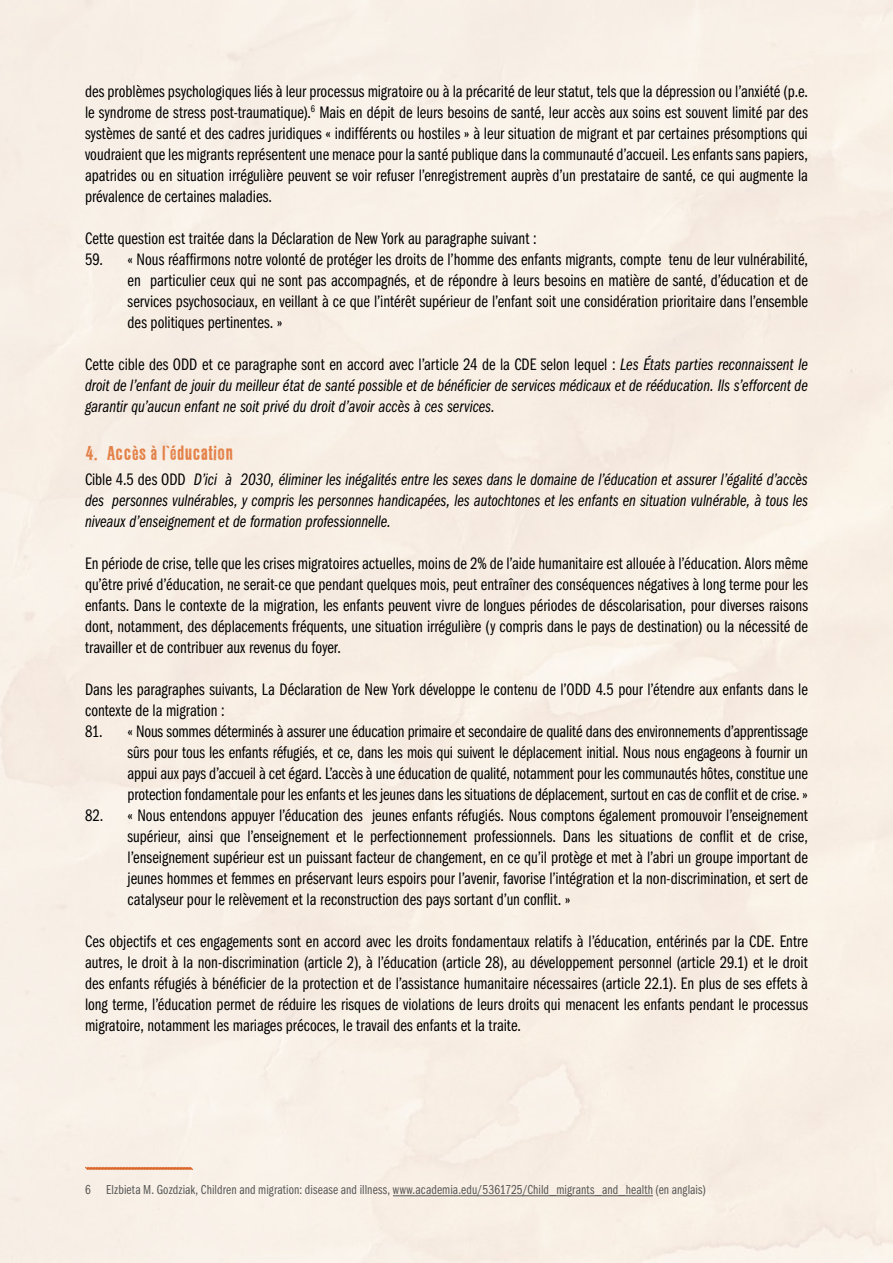
<style>
.page{position:relative;width:893px;height:1263px;background:#fff}
.page>*{position:absolute;margin:0;border:0;box-sizing:border-box;transform-origin:0 0}
.t1{font:18px "LL Rubber Grotesque";letter-spacing:-.025em;color:#e38149}
.t2{font:17.25px/21px "ITC Franklin Gothic Std Bk Cp";color:#000;text-align:justify}
.t3{font:17.25px/21px "ITC Franklin Gothic Std Bk Cp It";color:#000}
.t4{font:13.5px "ITC Franklin Gothic Std Bk Cp";letter-spacing:.005em;color:#575756}
.s1{font-family:"ITC Franklin Gothic Std Bk Cp It"}
.s2{font-family:"ITC Franklin Gothic Std Bk Cp"}
</style>
<div class="page">
<svg style="left:84px;top:1166px;width:110px;height:4px"></svg>
<hr style="left:393px;top:1195px;width:260px;height:1px;background:#575756">
<p class="t2" style="left:85px;top:81px;width:724px">des problèmes psychologiques liés à leur processus migratoire ou à la précarité de leur statut, tels que la dépression ou l’anxiété (p.e. le syndrome de stress post-traumatique).<sup>6</sup> Mais en dépit de leurs besoins de santé, leur accès aux soins est souvent limité par des systèmes de santé et des cadres juridiques « indifférents ou hostiles » à leur situation de migrant et par certaines présomptions qui voudraient que les migrants représentent une menace pour la santé publique dans la communauté d’accueil. Les enfants sans papiers, apatrides ou en situation irrégulière peuvent se voir refuser l’enregistrement auprès d’un prestataire de santé, ce qui augmente la prévalence de certaines maladies.</p>
<p class="t2" style="left:85px;top:228px;width:453px">Cette question est traitée dans la Déclaration de New York au paragraphe suivant :</p>
<p class="t2" style="left:128px;top:249px;width:682px;text-indent:-43px">59. « Nous réaffirmons notre volonté de protéger les droits de l’homme des enfants migrants, compte tenu de leur vulnérabilité, en particulier ceux qui ne sont pas accompagnés, et de répondre à leurs besoins en matière de santé, d’éducation et de services psychosociaux, en veillant à ce que l’intérêt supérieur de l’enfant soit une considération prioritaire dans l’ensemble des politiques pertinentes. »</p>
<p class="t2" style="left:85px;top:354px;width:724px">Cette cible des ODD et ce paragraphe sont en accord avec l’article 24 de la CDE selon lequel : <span class="s1">Les États parties reconnaissent le</span></p>
<p class="t3" style="left:85px;top:375px;width:724px">droit de l’enfant de jouir du meilleur état de santé possible et de bénéficier de services médicaux et de rééducation. Ils s’efforcent de garantir qu’aucun enfant ne soit privé du droit d’avoir accès à ces services.</p>
<p class="t1" style="left:85px;top:442px;width:151px">4. Accès à l’éducation</p>
<p class="t3" style="left:85px;top:469px;width:724px;text-align:justify"><span class="s2">Cible 4.5 des ODD</span> D’ici à 2030, éliminer les inégalités entre les sexes dans le domaine de l’éducation et assurer l’égalité d’accès des personnes vulnérables, y compris les personnes handicapées, les autochtones et les enfants en situation vulnérable, à tous les niveaux d’enseignement et de formation professionnelle.</p>
<p class="t2" style="left:85px;top:553px;width:724px">En période de crise, telle que les crises migratoires actuelles, moins de 2% de l’aide humanitaire est allouée à l’éducation. Alors même qu’être privé d’éducation, ne serait-ce que pendant quelques mois, peut entraîner des conséquences négatives à long terme pour les enfants. Dans le contexte de la migration, les enfants peuvent vivre de longues périodes de déscolarisation, pour diverses raisons dont, notamment, des déplacements fréquents, une situation irrégulière (y compris dans le pays de destination) ou la nécessité de travailler et de contribuer aux revenus du foyer.</p>
<p class="t2" style="left:85px;top:679px;width:724px">Dans les paragraphes suivants, La Déclaration de New York développe le contenu de l’ODD 4.5 pour l’étendre aux enfants dans le contexte de la migration :</p>
<p class="t2" style="left:128px;top:721px;width:682px;text-indent:-43px">81. « Nous sommes déterminés à assurer une éducation primaire et secondaire de qualité dans des environnements d’apprentissage sûrs pour tous les enfants réfugiés, et ce, dans les mois qui suivent le déplacement initial. Nous nous engageons à fournir un appui aux pays d’accueil à cet égard. L’accès à une éducation de qualité, notamment pour les communautés hôtes, constitue une protection fondamentale pour les enfants et les jeunes dans les situations de déplacement, surtout en cas de conflit et de crise. »</p>
<p class="t2" style="left:128px;top:805px;width:682px;text-indent:-43px">82. « Nous entendons appuyer l’éducation des jeunes enfants réfugiés. Nous comptons également promouvoir l’enseignement supérieur, ainsi que l’enseignement et le perfectionnement professionnels. Dans les situations de conflit et de crise, l’enseignement supérieur est un puissant facteur de changement, en ce qu’il protège et met à l’abri un groupe important de jeunes hommes et femmes en préservant leurs espoirs pour l’avenir, favorise l’intégration et la non-discrimination, et sert de catalyseur pour le relèvement et la reconstruction des pays sortant d’un conflit. »</p>
<p class="t2" style="left:85px;top:931px;width:724px">Ces objectifs et ces engagements sont en accord avec les droits fondamentaux relatifs à l’éducation, entérinés par la CDE. Entre autres, le droit à la non-discrimination (article 2), à l’éducation (article 28), au développement personnel (article 29.1) et le droit des enfants réfugiés à bénéficier de la protection et de l’assistance humanitaire nécessaires (article 22.1). En plus de ses effets à long terme, l’éducation permet de réduire les risques de violations de leurs droits qui menacent les enfants pendant le processus migratoire, notamment les mariages précoces, le travail des enfants et la traite.</p>
<p class="t4" style="left:85px;top:1182px;width:622px">6 Elzbieta M. Gozdziak, Children and migration: disease and illness, www.academia.edu/5361725/Child_migrants_and_health (en anglais)</p>
</div>
